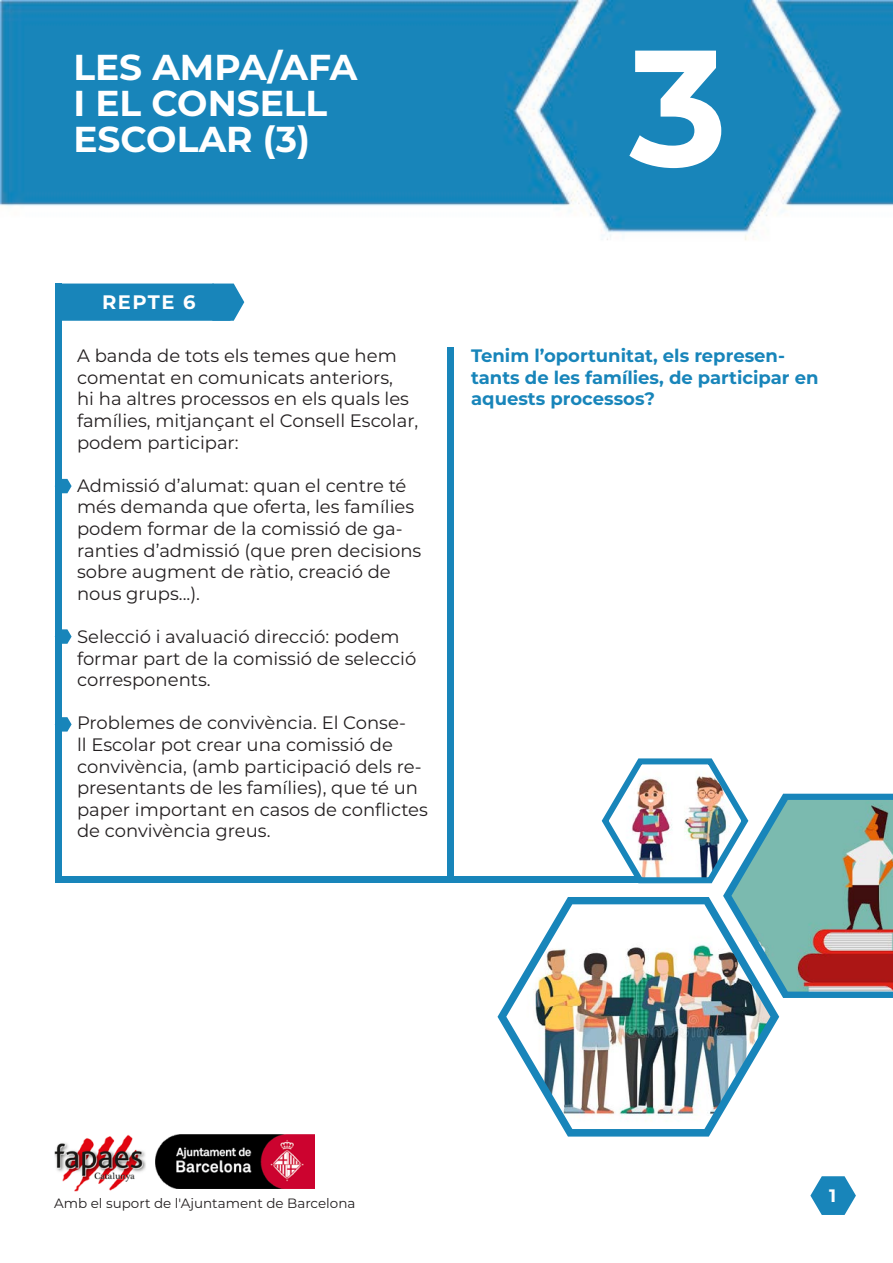
<style>
.page{position:relative;width:893px;height:1263px;background:#fff}
.page>*{position:absolute;margin:0;border:0;box-sizing:border-box;transform-origin:0 0}
.t1{font:700 165px "Montserrat";color:#fff}
.t2{font:700 36px "Montserrat";color:#fff}
.t3{font:700 19.5px "Montserrat";letter-spacing:.08em;color:#fff}
.t4{font:18px/21.6px "Montserrat";color:#231f20}
.t5{font:700 18px/21.6px "Montserrat";color:#1885ba}
.t6{font:700 18px "Montserrat";color:#fff}
.t7{font:13.5px "Montserrat";color:#231f20}
</style>
<div class="page">
<img style="left:0;top:0;width:893px;height:1189px">
<div style="left:58px;top:877px;width:589px;height:6px;background:#1885ba"></div>
<svg style="left:810px;top:1176px;width:46px;height:39px"></svg>
<div style="left:55px;top:284px;width:6px;height:599px;background:#1885ba"></div>
<div style="left:61px;top:284px;width:183px;height:37px;background:#1885ba"></div>
<svg style="left:497px;top:897px;width:282px;height:239px"></svg>
<svg style="left:598px;top:753px;width:295px;height:245px"></svg>
<img style="left:731px;top:800px;width:162px;height:191px">
<img style="left:506px;top:904px;width:264px;height:225px">
<div style="left:447px;top:348px;width:7px;height:532px;background:#1885ba"></div>
<svg style="left:61px;top:629px;width:11px;height:15px"></svg>
<svg style="left:61px;top:717px;width:11px;height:14px"></svg>
<svg style="left:61px;top:479px;width:11px;height:14px"></svg>
<img style="left:156px;top:1135px;width:158px;height:54px">
<img style="left:54px;top:1134px;width:93px;height:58px">
<p class="t2" style="left:73px;top:42px;width:286px">LES AMPA/AFA</p>
<p class="t2" style="left:73px;top:78px;width:256px">I EL CONSELL</p>
<p class="t2" style="left:73px;top:114px;width:238px">ESCOLAR (3)</p>
<p class="t1" style="left:630px;top:-11px;width:99px">3</p>
<p class="t3" style="left:102px;top:288px;width:95px">REPTE 6</p>
<p class="t4" style="left:77px;top:344px;width:343px">A banda de tots els temes que hem comentat en comunicats anteriors,<br>hi ha altres processos en els quals les famílies, mitjançant el Consell Escolar, podem participar:</p>
<p class="t4" style="left:77px;top:474px;width:346px">Admissió d’alumat: quan el centre té més demanda que oferta, les famílies podem formar de la comissió de ga&shy;ranties d’admissió (que pren decisions sobre augment de ràtio, creació de nous grups...).</p>
<p class="t4" style="left:77px;top:625px;width:341px">Selecció i avaluació direcció: podem formar part de la comissió de selecció corresponents.</p>
<p class="t4" style="left:77px;top:711px;width:352px">Problemes de convivència. El Conse-<br>ll Escolar pot crear una comissió de convivència, (amb participació dels re&shy;presentants de les famílies), que té un paper important en casos de conflictes de convivència greus.</p>
<p class="t5" style="left:471px;top:344px;width:349px">Tenim l’oportunitat, els represen&shy;tants de les famílies, de participar en aquests processos?</p>
<p class="t7" style="left:54px;top:1194px;width:303px">Amb el suport de l'Ajuntament de Barcelona</p>
<p class="t6" style="left:829px;top:1182px;width:9px">1</p>
</div>
